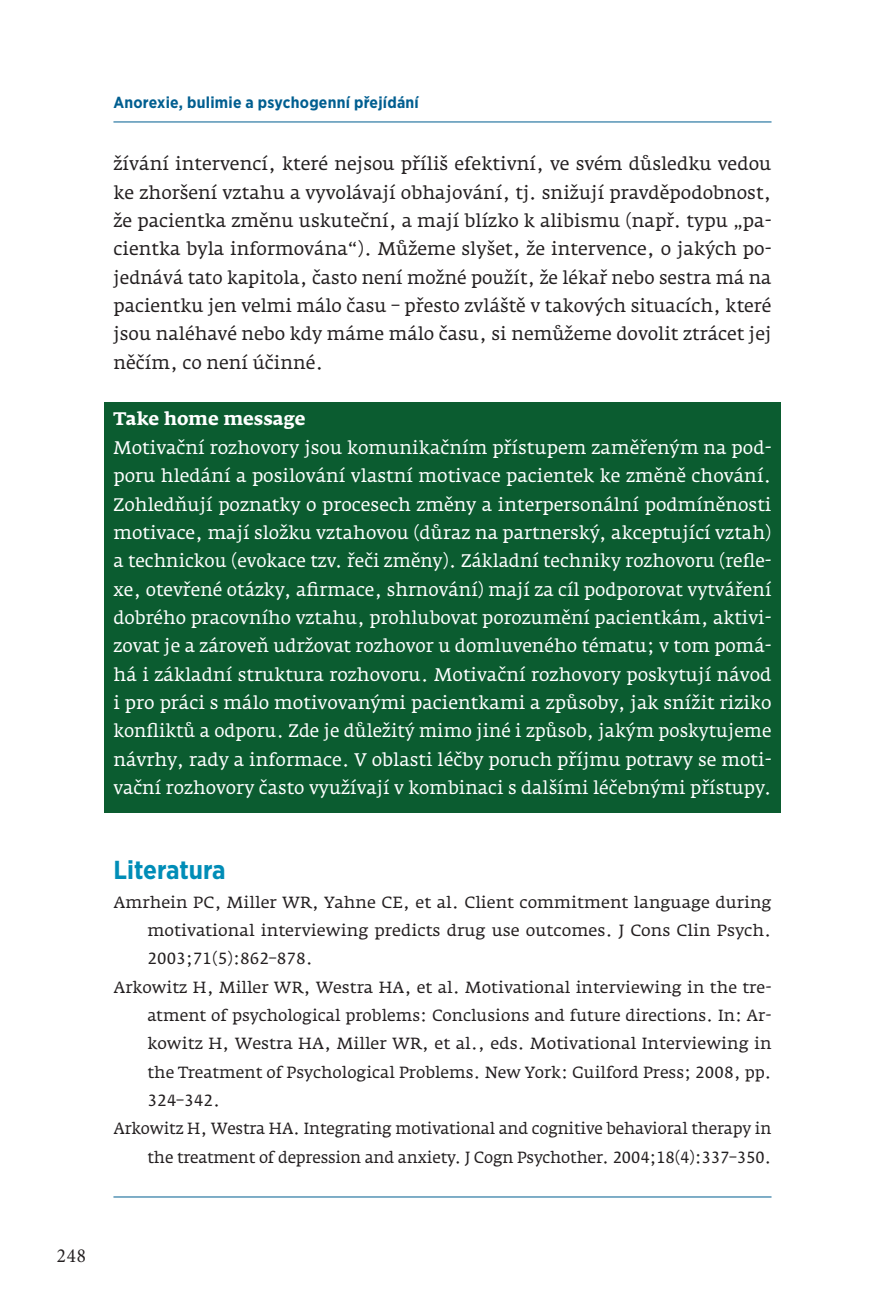
<style>
.page{position:relative;width:885px;height:1316px;background:#fff}
.page>*{position:absolute;margin:0;border:0;box-sizing:border-box;transform-origin:0 0}
.LITERATURA{font:700 26px "Gotham Narrow";color:#008db7}
.t1{font:20px "Minion Pro";color:#231f20;scale:.95 1}
.TEXT_podval{font:18px/28.4px "Fedra Serif A Pro";color:#fff;text-align:justify}
.TEXT{font:18px/28.4px "Fedra Serif A Pro";color:#231f20;text-align:justify}
.TEXT_podval-2{font:700 18px "Fedra Serif A Pro";color:#fff}
.TEXT_LITERATURA{font:16px/28.4px "Fedra Serif A Pro";letter-spacing:-.01em;color:#231f20;text-align:justify}
.t2{font:700 16px "Gotham Narrow";letter-spacing:.015em;color:#005e90}
</style>
<div class="page">
<hr style="left:113px;top:121px;width:658px;height:1px;background:#005e90">
<hr style="left:113px;top:1196px;width:658px;height:1px;background:#005e90">
<div style="left:104px;top:402px;width:676px;height:411px;background:#0b5c30"></div>
<p class="t2" style="left:113px;top:92px;width:307px">Anorexie, bulimie a psychogenní přejídání</p>
<p class="TEXT" style="left:113px;top:150px;width:659px">žívání intervencí, které nejsou příliš efektivní, ve svém důsledku vedou ke zhoršení vztahu a vyvolávají obhajování, tj. snižují pravděpodobnost, že pacientka změnu uskuteční, a mají blízko k alibismu (např. typu „pa&shy;cientka byla informována“). Můžeme slyšet, že intervence, o jakých po&shy;jednává tato kapitola, často není možné použít, že lékař nebo sestra má na pacientku jen velmi málo času – přesto zvláště v takových situacích, které jsou naléhavé nebo kdy máme málo času, si nemůžeme dovolit ztrácet jej něčím, co není účinné.</p>
<p class="TEXT_podval-2" style="left:113px;top:408px;width:193px">Take home message</p>
<p class="TEXT_podval" style="left:113px;top:433px;width:659px">Motivační rozhovory jsou komunikačním přístupem zaměřeným na pod&shy;poru hledání a posilování vlastní motivace pacientek ke změně chování.<br>Zohledňují poznatky o procesech změny a interpersonální podmíněnosti motivace, mají složku vztahovou (důraz na partnerský, akceptující vztah) a technickou (evokace tzv. řeči změny). Základní techniky rozhovoru (refle&shy;xe, otevřené otázky, afirmace, shrnování) mají za cíl podporovat vytváření dobrého pracovního vztahu, prohlubovat porozumění pacientkám, aktivi&shy;zovat je a zároveň udržovat rozhovor u domluveného tématu; v tom pomá&shy;há i základní struktura rozhovoru. Motivační rozhovory poskytují návod i pro práci s málo motivovanými pacientkami a způsoby, jak snížit riziko konfliktů a odporu. Zde je důležitý mimo jiné i způsob, jakým poskytujeme návrhy, rady a informace. V oblasti léčby poruch příjmu potravy se moti&shy;vační rozhovory často využívají v kombinaci s dalšími léčebnými přístupy.</p>
<p class="LITERATURA" style="left:113px;top:853px;width:114px">Literatura</p>
<p class="TEXT_LITERATURA" style="left:147px;top:887px;width:625px;text-indent:-34px">Amrhein PC, Miller WR, Yahne CE, et al. Client commitment language during motivational interviewing predicts drug use outcomes. J Cons Clin Psych.<br>2003;71(5):862–878.</p>
<p class="TEXT_LITERATURA" style="left:147px;top:972px;width:625px;text-indent:-34px">Arkowitz H, Miller WR, Westra HA, et al. Motivational interviewing in the tre&shy;atment of psychological problems: Conclusions and future directions. In: Ar&shy;kowitz H, Westra HA, Miller WR, et al., eds. Motivational Interviewing in the Treatment of Psychological Problems. New York: Guilford Press; 2008, pp.<br>324–342.</p>
<p class="TEXT_LITERATURA" style="left:113px;top:1114px;width:659px;text-align:right">Arkowitz H, Westra HA. Integrating motivational and cognitive behavioral therapy in the treatment of depression and anxiety. J Cogn Psychother. 2004;18(4):337–350.</p>
<p class="t1" style="left:57px;top:1242px;width:32px">248</p>
</div>
